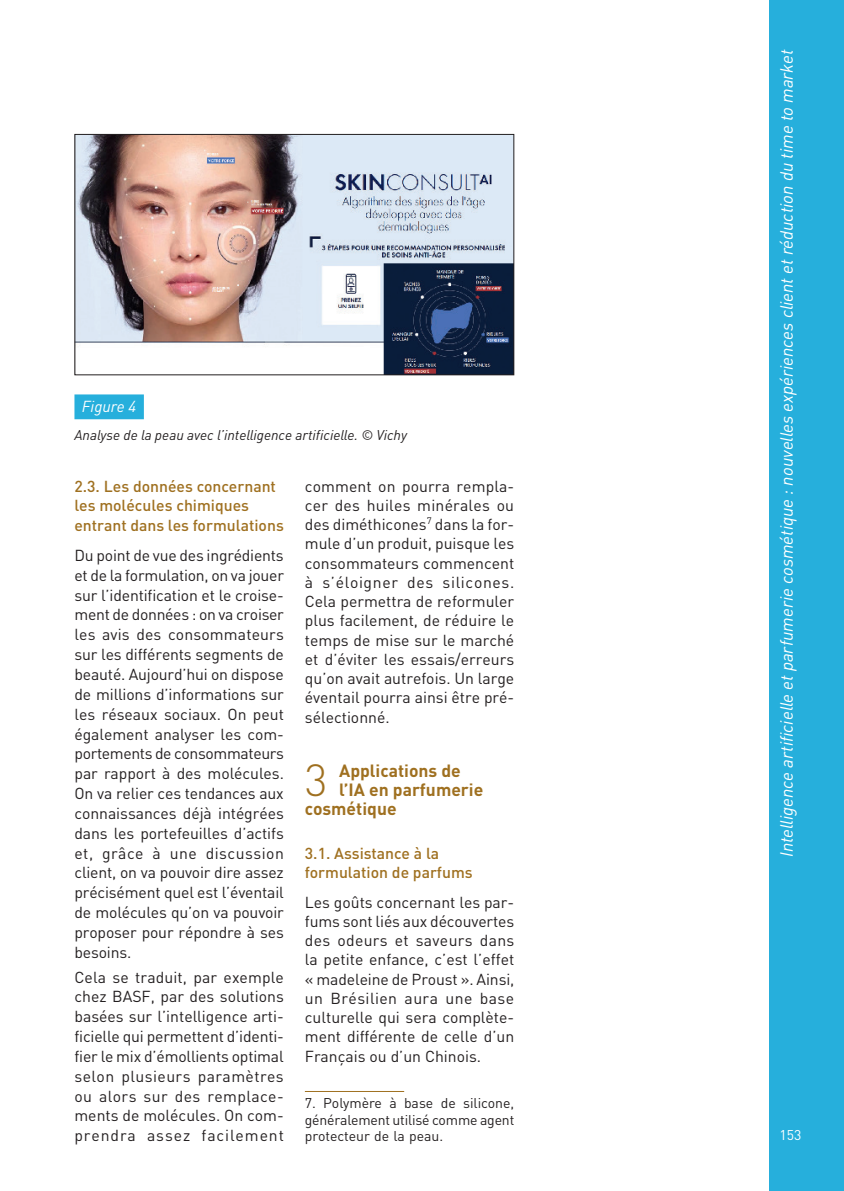
<style>
.page{position:relative;width:844px;height:1191px;background:#fff}
.page>*{position:absolute;margin:0;border:0;box-sizing:border-box;transform-origin:0 0}
.t1{font:300 44.27px "DINOT";color:#9f7020}
.t2{font:italic 17.5px "DINOT";color:#fff}
.t3{font:700 17.5px "DINOT";color:#9f7020}
.t4{font:15.75px/19.8px "DINOT";color:#231f20;text-align:justify}
.t5{font:500 15.75px/19.8px "DINOT";color:#9f7020}
.t6{font:italic 15.75px "DINOT";color:#fff}
.t7{font:14px/16.6px "DINOT";letter-spacing:-.01em;color:#231f20;text-align:justify}
.t8{font:italic 14px "DINOT";color:#231f20}
.t9{font:14px "DINOT";color:#fff}
</style>
<div class="page">
<div style="left:769px;top:0;width:74px;height:1191px;background:#26afdc"></div>
<hr style="left:305px;top:1091px;width:99px;height:1px;background:#9f7020">
<div style="left:74px;top:394px;width:70px;height:25px;background:#26afdc"></div>
<img style="left:76px;top:136px;width:436px;height:237px">
<div style="left:74px;top:134px;width:440px;height:241px;border:1px solid #231f20"></div>
<p class="t6" style="left:82px;top:396px;width:56px">Figure 4</p>
<p class="t8" style="left:74px;top:426px;width:334px">Analyse de la peau avec l’intelligence artificielle. © Vichy</p>
<p class="t5" style="left:74px;top:475px;width:211px">2.3. Les données concernant les molécules chimiques entrant dans les formulations</p>
<p class="t4" style="left:74px;top:545px;width:211px">Du point de vue des ingrédients et de la formulation, on va jouer sur l’identification et le croise&shy;ment de données : on va croiser les avis des consommateurs sur les différents segments de beauté. Aujourd’hui on dispose de millions d’informations sur les réseaux sociaux. On peut également analyser les com&shy;portements de consommateurs par rapport à des molécules.<br>On va relier ces tendances aux connaissances déjà intégrées dans les portefeuilles d’actifs et, grâce à une discussion client, on va pouvoir dire assez précisément quel est l’éventail de molécules qu’on va pouvoir proposer pour répondre à ses besoins.</p>
<p class="t4" style="left:74px;top:966px;width:211px">Cela se traduit, par exemple chez BASF, par des solutions basées sur l’intelligence arti&shy;ficielle qui permettent d’identi&shy;fier le mix d’émollients optimal selon plusieurs paramètres ou alors sur des remplace&shy;ments de molécules. On com&shy;prendra assez facilement</p>
<p class="t4" style="left:305px;top:476px;width:211px;line-height:19.2px">comment on pourra rempla&shy;cer des huiles minérales ou des diméthicones<sup>7</sup> dans la for&shy;mule d’un produit, puisque les consommateurs commencent à s’éloigner des silicones.<br>Cela permettra de reformuler plus facilement, de réduire le temps de mise sur le marché et d’éviter les essais/erreurs qu’on avait autrefois. Un large éventail pourra ainsi être pré&shy;sélectionné.</p>
<h1 class="t1" style="left:305px;top:752px;width:24px">3</h1>
<p class="t3" style="left:339px;top:759px;width:123px">Applications de</p>
<p class="t3" style="left:339px;top:778px;width:146px">l’IA en parfumerie</p>
<p class="t3" style="left:305px;top:797px;width:93px">cosmétique</p>
<p class="t5" style="left:305px;top:843px;width:169px;line-height:19.2px">3.1. Assistance à la formulation de parfums</p>
<p class="t4" style="left:305px;top:892px;width:211px;line-height:19.2px">Les goûts concernant les par&shy;fums sont liés aux découvertes des odeurs et saveurs dans la petite enfance, c’est l’effet « madeleine de Proust ». Ainsi, un Brésilien aura une base culturelle qui sera complète&shy;ment différente de celle d’un Français ou d’un Chinois.</p>
<p class="t7" style="left:305px;top:1094px;width:211px">7. Polymère à base de silicone, généralement utilisé comme agent protecteur de la peau.</p>
<p class="t2" style="left:775px;top:857px;width:809px;rotate:-90deg">Intelligence artificielle et parfumerie cosmétique : nouvelles expériences client et réduction du time to market</p>
<p class="t9" style="left:779px;top:1125px;width:23px">153</p>
</div>
